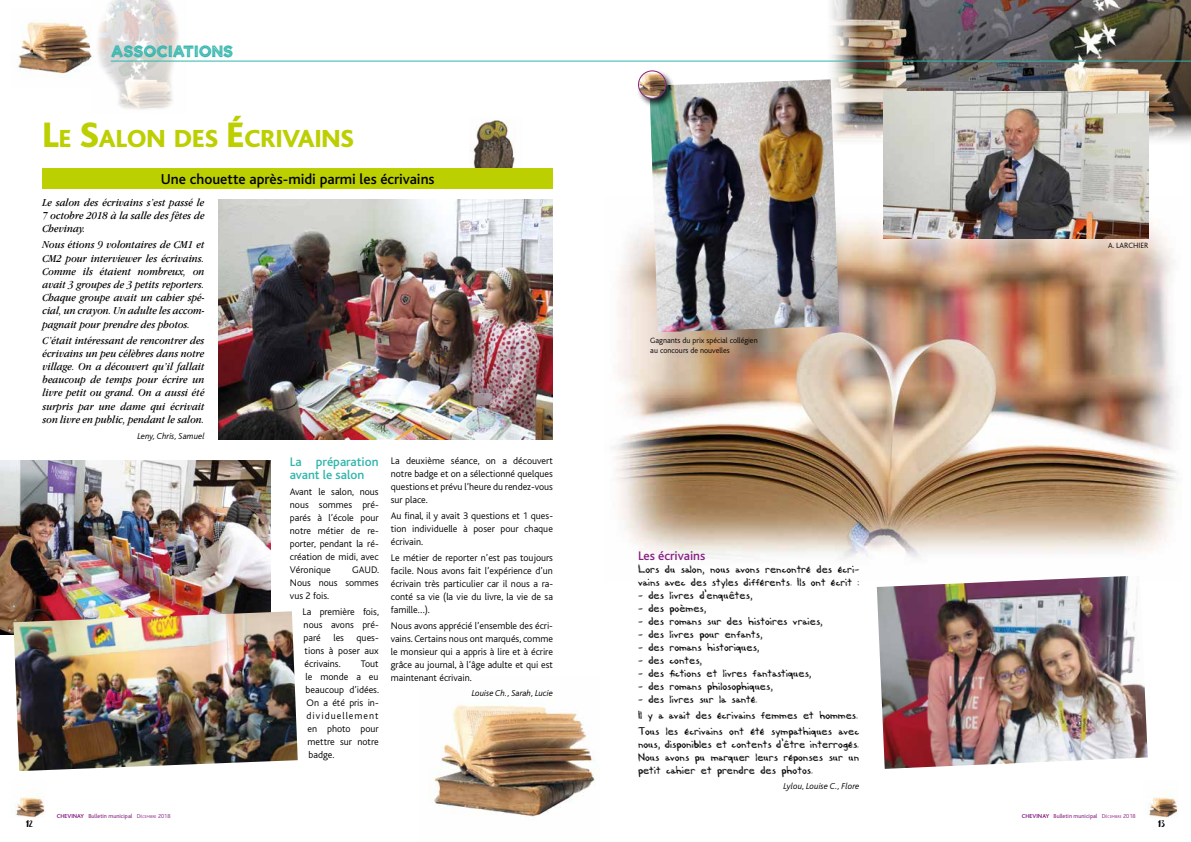
<style>
.page{position:relative;width:1191px;height:842px;background:#fff}
.page>*{position:absolute;margin:0;border:0;box-sizing:border-box;transform-origin:0 0}
.t1{font:800 25.9px "Bliss";color:#bccf00}
.t2{font:500 15px "Bliss";color:#000}
.t3{font:500 13px/13px "Bliss";color:#30b5ac}
.t4{font:13px "CF Tangerine Grunge";color:#30b5ac}
.t5{font:500 13px "Bliss";color:#871f82}
.t6{font:13px "anana";color:#000}
.t7{font:italic 11px/13.2px "Garamond IT Cby BT";color:#000;text-align:justify;scale:.9 1}
.t8{font:11px/13px "Felicia";color:#000}
.t9{font:300 10px/13px "Bliss";color:#000;text-align:justify}
.t10{font:300 10px "Bliss";letter-spacing:.1em;color:#000}
.t11{font:italic 300 9px "Bliss";color:#000}
.t12{font:300 8px/9.6px "Bliss";color:#000}
.t13{font:6px "Bliss";color:#871f82}
.s1{font-size:37px}
.s2{font-weight:700}
.s3{font-weight:300}
.s4{font-weight:300;font-size:4.2px}
</style>
<div class="page">
<img style="left:15px;top:791px;width:30px;height:27px">
<img style="left:1148px;top:791px;width:30px;height:27px">
<img style="left:471px;top:120px;width:44px;height:48px">
<img style="left:824px;top:0;width:367px;height:147px">
<img style="left:97px;top:0;width:90px;height:110px">
<img style="left:18px;top:21px;width:74px;height:56px">
<img style="left:429px;top:705px;width:170px;height:112px">
<img style="left:612px;top:196px;width:565px;height:363px">
<hr style="left:111px;top:61px;width:1080px;height:1px;background:#30b5ac">
<div style="left:43px;top:168px;width:510px;height:20px;background:#bccf00"></div>
<img style="left:0;top:461px;width:270px;height:174px">
<img style="left:218px;top:200px;width:335px;height:239px">
<img style="left:876px;top:576px;width:271px;height:193px">
<img style="left:649px;top:79px;width:190px;height:253px">
<img style="left:883px;top:92px;width:265px;height:146px">
<div style="left:637px;top:69px;width:39px;height:39px;background:#000;opacity:.75"></div>
<img style="left:638px;top:71px;width:28px;height:27px;border-radius:14px">
<div style="left:638px;top:70px;width:28px;height:29px;border:1px solid #871f82;border-radius:50%"></div>
<img style="left:13px;top:611px;width:285px;height:160px">
<h3 class="t4" style="left:111px;top:44px;width:124px">ASSOCIATIONS</h3>
<h1 class="t1" style="left:43px;top:125px;width:313px"><span class="s1">L</span>E <span class="s1">S</span>ALON DES <span class="s1">É</span>CRIVAINS</h1>
<h2 class="t2" style="left:161px;top:171px;width:275px">Une chouette après-midi parmi les écrivains</h2>
<p class="t7" style="left:43px;top:196px;width:182px">Le salon des écrivains s’est passé le 7 octobre 2018 à la salle des fêtes de Chevinay.</p>
<p class="t7" style="left:43px;top:238px;width:182px">Nous étions 9 volontaires de CM1 et CM2 pour interviewer les écrivains.<br>Comme ils étaient nombreux, on avait 3 groupes de 3 petits reporters.<br>Chaque groupe avait un cahier spé&shy;cial, un crayon. Un adulte les accom&shy;pagnait pour prendre des photos.</p>
<p class="t7" style="left:43px;top:333px;width:182px">C’était intéressant de rencontrer des écrivains un peu célèbres dans notre village. On a découvert qu’il fallait beaucoup de temps pour écrire un livre petit ou grand. On a aussi été surpris par une dame qui écrivait son livre en public, pendant le salon.</p>
<p class="t11" style="left:137px;top:431px;width:69px">Leny, Chris, Samuel</p>
<h3 class="t3" style="left:290px;top:456px;width:90px">La préparation avant le salon</h3>
<p class="t9" style="left:290px;top:486px;width:90px">Avant le salon, nous nous sommes pré&shy;parés à l’école pour notre métier de re&shy;porter, pendant la ré&shy;création de midi, avec Véronique</p>
<p class="t9" style="left:290px;top:564px;width:91px;text-indent:62px">GAUD.<br>Nous nous sommes vus 2 fois.</p>
<p class="t9" style="left:303px;top:605px;width:78px">La première fois, nous avons pré&shy;paré</p>
<p class="t9" style="left:333px;top:631px;width:12px">les</p>
<p class="t9" style="left:305px;top:631px;width:76px;text-indent:52px">ques&shy;tions à poser aux écrivains.</p>
<p class="t9" style="left:361px;top:657px;width:19px">Tout</p>
<p class="t9" style="left:306px;top:670px;width:74px">le monde a eu</p>
<p class="t9" style="left:306px;top:683px;width:75px">beaucoup d’idées.</p>
<p class="t9" style="left:307px;top:696px;width:74px">On a été pris in-</p>
<p class="t10" style="left:307px;top:711px;width:74px">dividuellement</p>
<p class="t9" style="left:308px;top:722px;width:72px">en photo pour</p>
<p class="t9" style="left:308px;top:735px;width:72px">mettre sur notre</p>
<p class="t9" style="left:309px;top:748px;width:27px">badge.</p>
<p class="t9" style="left:391px;top:454px;width:164px">La deuxième séance, on a découvert notre badge et on a sélectionné quelques questions et prévu l’heure du rendez-vous sur place.</p>
<p class="t9" style="left:391px;top:509px;width:164px">Au final, il y avait 3 questions et 1 ques&shy;tion individuelle à poser pour chaque écrivain.</p>
<p class="t9" style="left:391px;top:551px;width:164px">Le métier de reporter n’est pas toujours facile. Nous avons fait l’expérience d’un écrivain très particulier car il nous a ra&shy;conté sa vie (la vie du livre, la vie de sa famille…).</p>
<p class="t9" style="left:391px;top:619px;width:164px">Nous avons apprécié l’ensemble des écri&shy;vains. Certains nous ont marqués, comme le monsieur qui a appris à lire et à écrire grâce au journal, à l’âge adulte et qui est maintenant écrivain.</p>
<p class="t11" style="left:472px;top:689px;width:83px">Louise Ch., Sarah, Lucie</p>
<p class="t12" style="left:650px;top:336px;width:109px">Gagnants du prix spécial collégien au concours de nouvelles</p>
<h3 class="t5" style="left:638px;top:549px;width:69px">Les écrivains</h3>
<p class="t8" style="left:638px;top:562px;width:223px">Lors du salon, nous avons rencontré des écri&shy;vains avec des styles différents. Ils ont écrit :</p>
<p class="t8" style="left:638px;top:588px;width:116px">- des livres d’enquêtes,</p>
<p class="t8" style="left:638px;top:601px;width:70px">- des poèmes,</p>
<p class="t8" style="left:638px;top:614px;width:186px">- des romans sur des histoires vraies,</p>
<p class="t8" style="left:638px;top:627px;width:126px">- des livres pour enfants,</p>
<p class="t8" style="left:638px;top:640px;width:123px">- des romans historiques,</p>
<p class="t8" style="left:638px;top:653px;width:65px">- des contes,</p>
<p class="t8" style="left:638px;top:666px;width:175px">- des fictions et livres fantastiques,</p>
<p class="t8" style="left:638px;top:679px;width:136px">- des romans philosophiques,</p>
<p class="t8" style="left:638px;top:691px;width:223px;line-height:15.8px">- des livres sur la santé.<br>Il y a avait des écrivains femmes et hommes.<br>Tous les écrivains ont été sympathiques avec</p>
<p class="t8" style="left:638px;top:737px;width:223px;text-align:justify">nous, disponibles et contents d’être interrogés.<br>Nous avons pu marquer leurs réponses sur un petit cahier et prendre des photos.</p>
<p class="t11" style="left:783px;top:782px;width:77px">Lylou, Louise C., Flore</p>
<p class="t12" style="left:1108px;top:241px;width:42px">A. LARCHIER</p>
<p class="t13" style="left:57px;top:813px;width:115px"><span class="s2">CHEVINAY</span> Bulletin municipal <span class="s3">D</span><span class="s4">ÉCEMBRE</span> <span class="s3">2018</span></p>
<p class="t13" style="left:1021px;top:813px;width:115px"><span class="s2">CHEVINAY</span> Bulletin municipal <span class="s3">D</span><span class="s4">ÉCEMBRE</span> <span class="s3">2018</span></p>
<h3 class="t6" style="left:26px;top:817px;width:9px">12</h3>
<h3 class="t6" style="left:1158px;top:817px;width:9px">13</h3>
</div>
